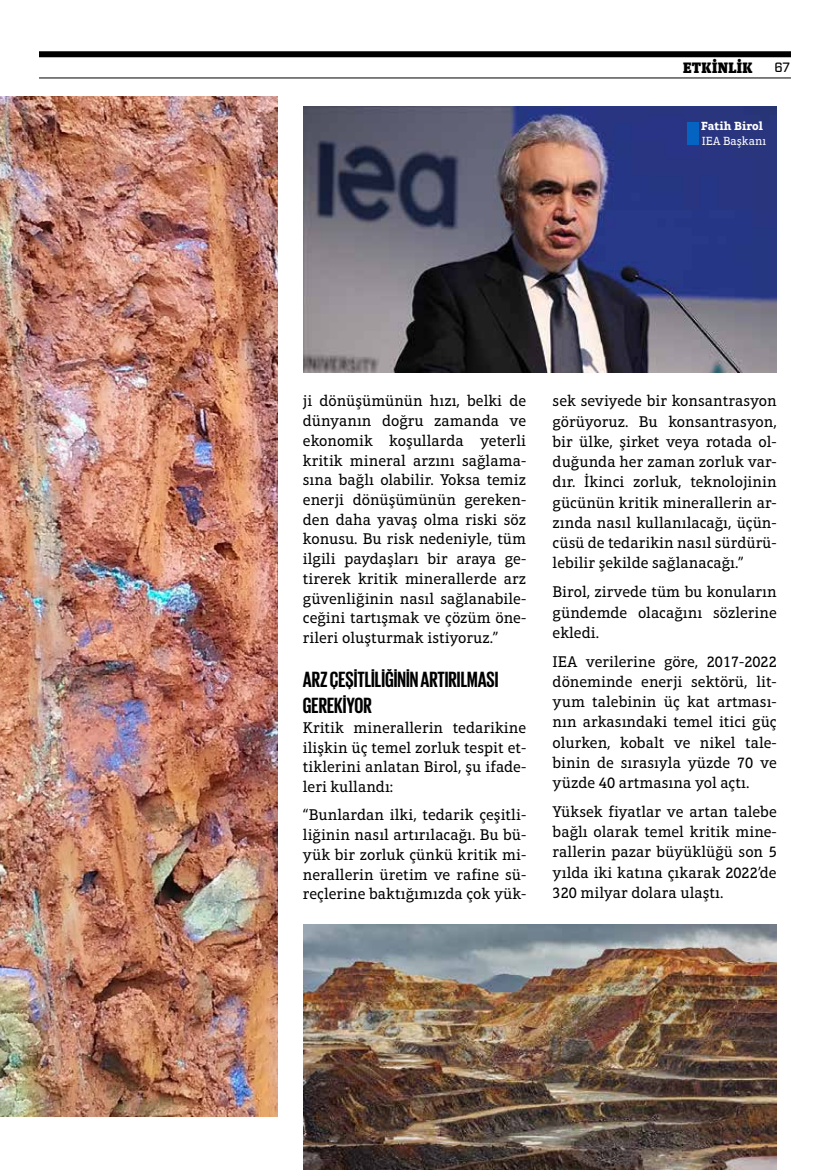
<style>
.page{position:relative;width:830px;height:1170px;background:#fff}
.page>*{position:absolute;margin:0;border:0;box-sizing:border-box;transform-origin:0 0}
.t1{font:700 22.5px/26.5px "Giorgio Sans";color:#000}
.t2{font:15.75px/20.2px "Aptifer Slab LT Pro";color:#000;text-align:justify}
.t3{font:900 15px "Unit Slab Pro";letter-spacing:.02em;color:#000}
.t4{font:500 13.5px "Industry";color:#000}
.t5{font:700 12px "Aptifer Slab LT Pro";color:#fff}
.t6{font:12px "Aptifer Slab LT Pro";color:#fff}
</style>
<div class="page">
<img style="left:0;top:97px;width:277px;height:1019px">
<img style="left:303px;top:106px;width:473px;height:267px">
<img style="left:303px;top:924px;width:473px;height:245px">
<div style="left:686px;top:122px;width:12px;height:23px;background:#0563c1"></div>
<div style="left:39px;top:51px;width:751px;height:6px;background:#000"></div>
<hr style="left:39px;top:78px;width:751px;height:1px;background:#000">
<p class="t3" style="left:683px;top:57px;width:71px">ETKİNLİK</p>
<p class="t4" style="left:774px;top:60px;width:17px">67</p>
<p class="t5" style="left:700px;top:119px;width:63px">Fatih Birol</p>
<p class="t6" style="left:701px;top:134px;width:66px">IEA Başkanı</p>
<p class="t2" style="left:303px;top:391px;width:225px;line-height:19.6px">ji dönüşümünün hızı, belki de dünyanın doğru zamanda ve ekonomik koşullarda yeterli kritik mineral arzını sağlama&shy;sına bağlı olabilir. Yoksa temiz enerji dönüşümünün gereken&shy;den daha yavaş olma riski söz konusu. Bu risk nedeniyle, tüm ilgili paydaşları bir araya ge&shy;tirerek kritik minerallerde arz güvenliğinin nasıl sağlanabile&shy;ceğini tartışmak ve çözüm öne&shy;rileri oluşturmak istiyoruz.”</p>
<h1 class="t1" style="left:303px;top:665px;width:197px">ARZ ÇEŞİTLİLİĞİNİN ARTIRILMASI<br>GEREKİYOR</h1>
<p class="t2" style="left:303px;top:717px;width:225px;line-height:19.6px">Kritik minerallerin tedarikine ilişkin üç temel zorluk tespit et&shy;tiklerini anlatan Birol, şu ifade&shy;leri kullandı:</p>
<p class="t2" style="left:303px;top:805px;width:225px;line-height:19.6px">“Bunlardan ilki, tedarik çeşitli&shy;liğinin nasıl artırılacağı. Bu bü&shy;yük bir zorluk çünkü kritik mi&shy;nerallerin üretim ve rafine sü&shy;reçlerine baktığımızda çok yük-</p>
<p class="t2" style="left:552px;top:391px;width:225px">sek seviyede bir konsantrasyon görüyoruz. Bu konsantrasyon, bir ülke, şirket veya rotada ol&shy;duğunda her zaman zorluk var&shy;dır. İkinci zorluk, teknolojinin gücünün kritik minerallerin ar&shy;zında nasıl kullanılacağı, üçün&shy;cüsü de tedarikin nasıl sürdürü&shy;lebilir şekilde sağlanacağı.”</p>
<p class="t2" style="left:552px;top:581px;width:225px">Birol, zirvede tüm bu konuların gündemde olacağını sözlerine ekledi.</p>
<p class="t2" style="left:552px;top:651px;width:225px">IEA verilerine göre, 2017-2022 döneminde enerji sektörü, lit&shy;yum talebinin üç kat artması&shy;nın arkasındaki temel itici güç olurken, kobalt ve nikel tale&shy;binin de sırasıyla yüzde 70 ve yüzde 40 artmasına yol açtı.</p>
<p class="t2" style="left:552px;top:801px;width:225px">Yüksek fiyatlar ve artan talebe bağlı olarak temel kritik mine&shy;rallerin pazar büyüklüğü son 5 yılda iki katına çıkarak 2022’de 320 milyar dolara ulaştı.</p>
</div>
